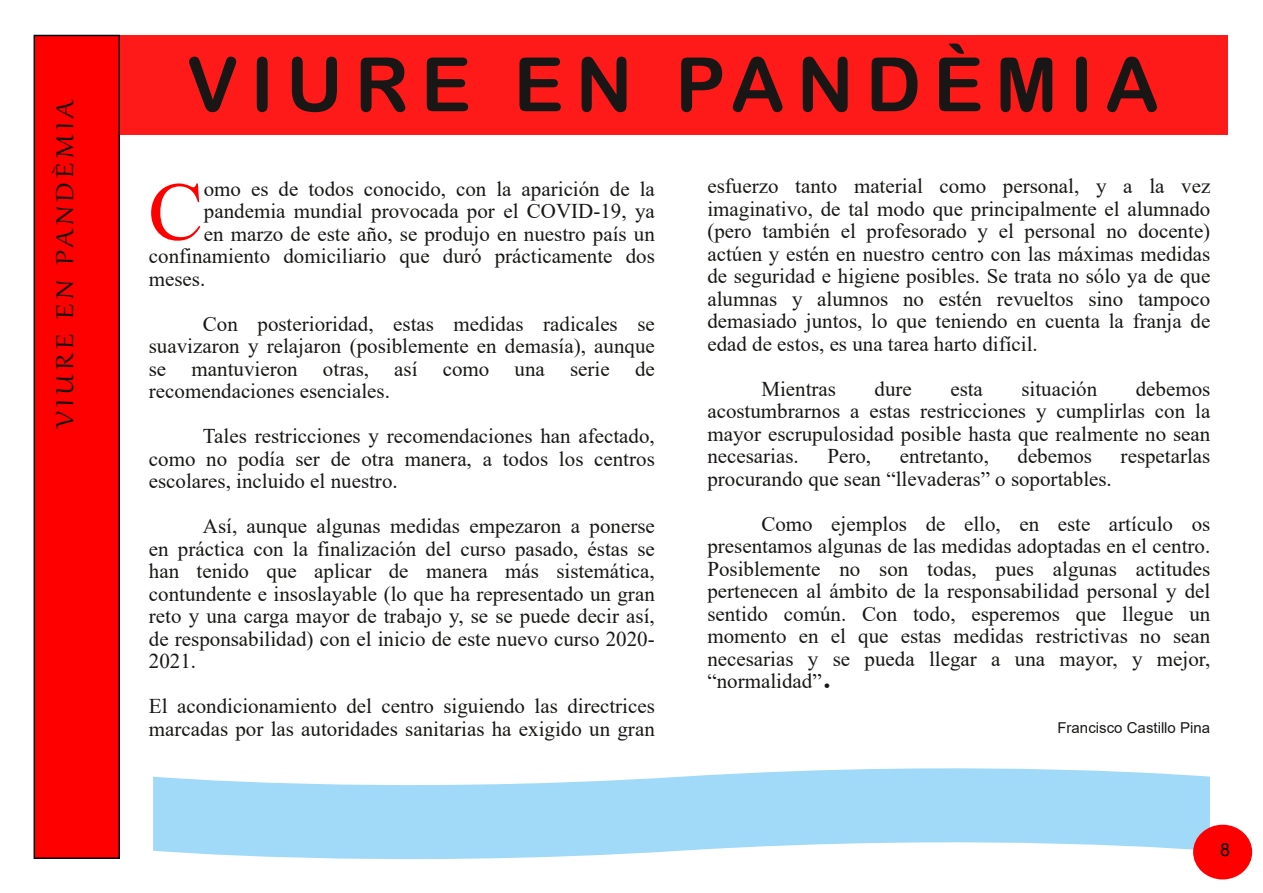
<style>
.page{position:relative;width:1263px;height:893px;background:#fff}
.page>*{position:absolute;margin:0;border:0;box-sizing:border-box;transform-origin:0 0}
.t1{font:82.65px "Times New Roman";color:#f00}
.t2{font:75px "Arial Rounded MT Bold";letter-spacing:.16em;color:#181715}
.t3{font:30px "Gabriola";letter-spacing:.125em;color:#181715;scale:1.2 1}
.t4{font:21px/22.5px "Times New Roman";color:#181715;text-align:justify}
.t5{font:18px "Arial";color:#000}
.t6{font:15px "Arial";color:#181715}
.s1{font-size:42px}
</style>
<div class="page">
<div style="left:34px;top:35px;width:85px;height:823px;background:#f00"></div>
<div style="left:34px;top:35px;width:86px;height:824px;border:2px solid #000b18"></div>
<div style="left:120px;top:35px;width:1107px;height:99px;background:#ff1a1a"></div>
<svg style="left:153px;top:768px;width:1057px;height:102px;fill:#a0daf8"></svg>
<div style="left:1194px;top:825px;width:57px;height:54px;background:#f00;border-radius:50%"></div>
<div style="left:1193px;top:825px;width:59px;height:54px;border:2px solid #f00;border-radius:50%"></div>
<h3 class="t3" style="left:53px;top:428px;width:276px;rotate:-90deg">VIURE EN PANDÈMIA</h3>
<h2 class="t2" style="left:187px;top:40px;width:974px">VIURE EN PANDÈMIA</h2>
<h1 class="t1" style="left:148px;top:166px;width:57px">C</h1>
<p class="t4" style="left:204px;top:177px;width:453px">omo es de todos conocido, con la aparición de la</p>
<p class="t4" style="left:204px;top:200px;width:452px">pandemia mundial provocada por el COVID-19, ya</p>
<p class="t4" style="left:204px;top:222px;width:452px">en marzo de este año, se produjo en nuestro país un</p>
<p class="t4" style="left:149px;top:245px;width:507px">confinamiento domiciliario que duró prácticamente dos</p>
<p class="t4" style="left:149px;top:267px;width:58px">meses.</p>
<p class="t4" style="left:149px;top:312px;width:507px;text-indent:54px">Con posterioridad, estas medidas radicales se suavizaron y relajaron (posiblemente en demasía), aunque se mantuvieron otras, así como una serie de recomendaciones esenciales.</p>
<p class="t4" style="left:149px;top:425px;width:507px;text-indent:54px">Tales restricciones y recomendaciones han afectado, como no podía ser de otra manera, a todos los centros escolares, incluido el nuestro.</p>
<p class="t4" style="left:149px;top:515px;width:507px;text-indent:54px">Así, aunque algunas medidas empezaron a ponerse en práctica con la finalización del curso pasado, éstas se han tenido que aplicar de manera más sistemática, contundente e insoslayable (lo que ha representado un gran reto y una carga mayor de trabajo y, se se puede decir así, de responsabilidad) con el inicio de este nuevo curso 2020- 2021.</p>
<p class="t4" style="left:149px;top:695px;width:507px">El acondicionamiento del centro siguiendo las directrices marcadas por las autoridades sanitarias ha exigido un gran</p>
<p class="t4" style="left:707px;top:175px;width:504px">esfuerzo tanto material como personal, y a la vez imaginativo, de tal modo que principalmente el alumnado (pero también el profesorado y el personal no docente) actúen y estén en nuestro centro con las máximas medidas de seguridad e higiene posibles. Se trata no sólo ya de que alumnas y alumnos no estén revueltos sino tampoco demasiado juntos, lo que teniendo en cuenta la franja de edad de estos, es una tarea harto difícil.</p>
<p class="t4" style="left:761px;top:377px;width:76px">Mientras</p>
<p class="t4" style="left:874px;top:377px;width:39px">dure</p>
<p class="t4" style="left:950px;top:377px;width:34px">esta</p>
<p class="t4" style="left:1021px;top:377px;width:77px">situación</p>
<p class="t4" style="left:707px;top:377px;width:504px;text-indent:428px">debemos acostumbrarnos a estas restricciones y cumplirlas con la mayor escrupulosidad posible hasta que realmente no sean necesarias.</p>
<p class="t4" style="left:827px;top:445px;width:45px">Pero,</p>
<p class="t4" style="left:900px;top:445px;width:91px">entretanto,</p>
<p class="t4" style="left:1017px;top:445px;width:76px">debemos</p>
<p class="t4" style="left:1121px;top:445px;width:91px">respetarlas</p>
<p class="t4" style="left:761px;top:456px;width:450px;line-height:45px;text-indent:-54px">procurando que sean “llevaderas” o soportables.<br>Como ejemplos de ello, en este artículo os</p>
<p class="t4" style="left:707px;top:535px;width:504px">presentamos algunas de las medidas adoptadas en el centro.<br>Posiblemente no son todas, pues algunas actitudes pertenecen al ámbito de la responsabilidad personal y del sentido común. Con todo, esperemos que llegue un momento en el que estas medidas restrictivas no sean necesarias y se pueda llegar a una mayor, y mejor, “normalidad”<span class="s1">.</span></p>
<p class="t6" style="left:1057px;top:720px;width:154px">Francisco Castillo Pina</p>
<p class="t5" style="left:1220px;top:840px;width:12px">8</p>
</div>
